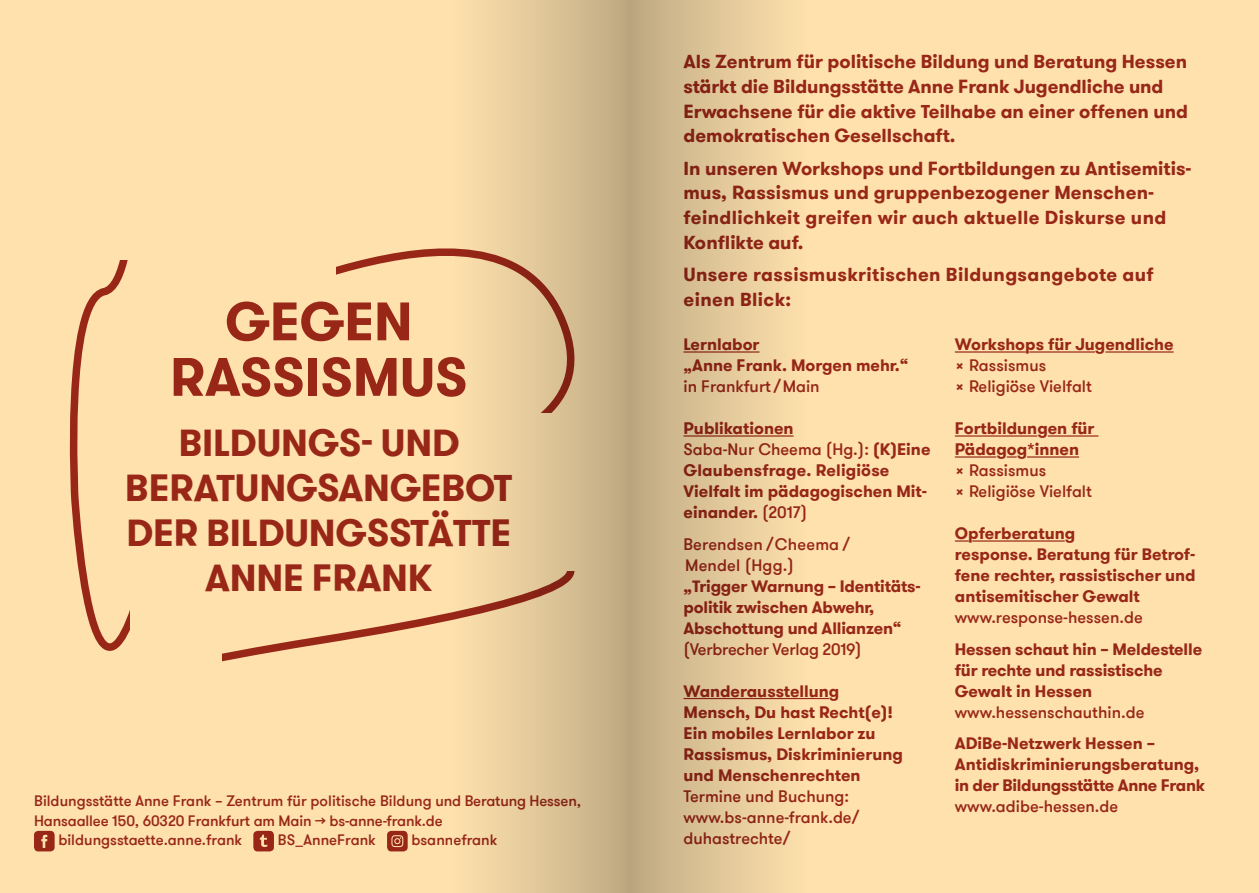
<style>
.page{position:relative;width:1259px;height:893px;background:#fee1ad}
.page>*{position:absolute;margin:0;border:0;box-sizing:border-box;transform-origin:0 0}
.t1{font:700 54px/55.5px "GT Walsheim Pro";letter-spacing:-.005em;color:#982718;text-align:center}
.t2{font:700 37.5px/45px "GT Walsheim Pro";letter-spacing:-.005em;color:#982718;text-align:center}
.t3{font:700 18.75px/24.8px "GT Walsheim Pro";color:#982718}
.t4{font:700 18.75px/24.8px "GT Walsheim Pro";letter-spacing:.02em;color:#982718}
.t5{font:700 16.5px/21px "GT Walsheim Pro";color:#982718}
.t6{font:500 16.5px/21px "GT Walsheim Pro";color:#982718}
.t7{font:500 15px "GT Walsheim Pro";color:#982718}
.s1{font-weight:500}
.s2{font-weight:700}
.s3{font-weight:700;color:#fee1ad}
.s4{font-size:17.25px}
.s5{font-weight:500;font-size:17.25px}
.s6{color:#fee1ad}
</style>
<div class="page">
<svg style="left:336px;top:248px;width:116px;height:27px"></svg>
<svg style="left:222px;top:612px;width:230px;height:50px"></svg>
<svg style="left:69px;top:260px;width:61px;height:391px"></svg>
<svg style="left:34px;top:831px;width:21px;height:20px"></svg>
<svg style="left:253px;top:831px;width:21px;height:20px"></svg>
<svg style="left:387px;top:831px;width:21px;height:20px"></svg>
<hr style="left:683px;top:698px;width:146px;height:1px;background:#982718">
<hr style="left:955px;top:351px;width:140px;height:2px;background:#982718">
<hr style="left:1105px;top:351px;width:68px;height:2px;background:#982718">
<hr style="left:955px;top:435px;width:82px;height:2px;background:#982718">
<hr style="left:1047px;top:435px;width:51px;height:2px;background:#982718">
<hr style="left:955px;top:456px;width:41px;height:2px;background:#982718">
<svg style="left:1006px;top:456px;width:10px;height:2px"></svg>
<hr style="left:1027px;top:456px;width:52px;height:2px;background:#982718">
<hr style="left:955px;top:540px;width:109px;height:2px;background:#982718">
<div style="left:630px;top:0;width:177px;height:893px;background:linear-gradient(to right,#bea982,#ffe1ad)"></div>
<div style="left:452px;top:0;width:177px;height:893px;background:linear-gradient(to right,#fddeab,#bfa882)"></div>
<h1 class="t1" style="left:170px;top:294px;width:299px">GEGEN<br>RASSISMUS</h1>
<h2 class="t2" style="left:125px;top:420px;width:388px">BILDUNGS- UND<br>BERATUNGSANGEBOT<br>DER BILDUNGSSTÄTTE<br>ANNE FRANK</h2>
<p class="t7" style="left:34px;top:792px;width:548px">Bildungsstätte Anne Frank – Zentrum für politische Bildung und Beratung Hessen,</p>
<p class="t7" style="left:34px;top:811px;width:410px">Hansaallee 150, 60320 Frankfurt am Main → bs-anne-frank.de</p>
<p class="t7" style="left:58px;top:831px;width:185px">bildungsstaette.anne.frank</p>
<p class="t7" style="left:278px;top:831px;width:100px">BS_AnneFrank</p>
<p class="t7" style="left:411px;top:831px;width:87px">bsannefrank</p>
<p class="t3" style="left:683px;top:49px;width:506px">Als Zentrum für politische Bildung und Beratung Hessen stärkt die Bildungsstätte Anne Frank Jugendliche und Erwachsene für die aktive Teilhabe an einer offenen und demokratischen Gesellschaft.</p>
<p class="t3" style="left:683px;top:156px;width:509px">In unseren Workshops und Fortbildungen zu Antisemitis&shy;mus, Rassismus und gruppenbezogener Menschen&shy;feindlichkeit greifen wir auch aktuelle Diskurse und Konflikte auf.</p>
<p class="t4" style="left:683px;top:262px;width:471px">Unsere rassismuskritischen Bildungsangebote auf einen Blick:</p>
<p class="t5" style="left:683px;top:334px;width:226px">Lernlabor<br>„Anne Frank. Morgen mehr.“</p>
<p class="t6" style="left:683px;top:376px;width:138px">in Frankfurt /Main</p>
<p class="t5" style="left:683px;top:418px;width:248px">Publikationen<br><span class="s1">Saba-Nur Cheema (Hg.):</span> (K)Eine<br>Glaubensfrage. Religiöse<br>Vielfalt im pädagogischen Mit&shy;einander. <span class="s1">(2017)</span></p>
<p class="t6" style="left:683px;top:534px;width:168px">Berendsen /Cheema /<br>Mendel (Hgg.)</p>
<p class="t5" style="left:683px;top:576px;width:239px">„Trigger Warnung – Identitäts&shy;politik zwischen Abwehr,<br>Abschottung und Allianzen“</p>
<p class="t6" style="left:683px;top:639px;width:180px">(Verbrecher Verlag 2019)</p>
<p class="t5" style="left:683px;top:681px;width:221px">Wanderausstellung<br>Mensch, Du hast Recht(e)!<br>Ein mobiles Lernlabor zu<br>Rassismus, Diskriminierung und Menschenrechten</p>
<p class="t6" style="left:683px;top:786px;width:177px">Termine und Buchung: www.bs-anne-frank.de/ duhastrechte/</p>
<p class="t6" style="left:955px;top:334px;width:220px"><span class="s2">Worksho</span><span class="s3">p</span><span class="s2">s für Jugendliche </span><span class="s4">×</span> Rassismus<br><span class="s4">×</span> Religiöse Vielfalt</p>
<p class="t5" style="left:955px;top:418px;width:141px">Fortbildungen für<br>Pädagog*innen<br><span class="s5">×</span> <span class="s1">Rassismus<br></span><span class="s5">×</span> <span class="s1">Religiöse Vielfalt</span></p>
<p class="t5" style="left:955px;top:523px;width:242px">O<span class="s6">p</span>ferberatung<br>response. Beratung für Betrof&shy;fene rechter, rassistischer und antisemitischer Gewalt</p>
<p class="t6" style="left:955px;top:607px;width:189px">www.response-hessen.de</p>
<p class="t5" style="left:955px;top:639px;width:249px">Hessen schaut hin – Meldestelle für rechte und rassistische<br>Gewalt in Hessen</p>
<p class="t6" style="left:955px;top:702px;width:191px">www.hessenschauthin.de</p>
<p class="t5" style="left:955px;top:733px;width:252px">ADiBe-Netzwerk Hessen –<br>Antidiskriminierungsberatung, in der Bildungsstätte Anne Frank</p>
<p class="t6" style="left:955px;top:796px;width:165px">www.adibe-hessen.de</p>
</div>
